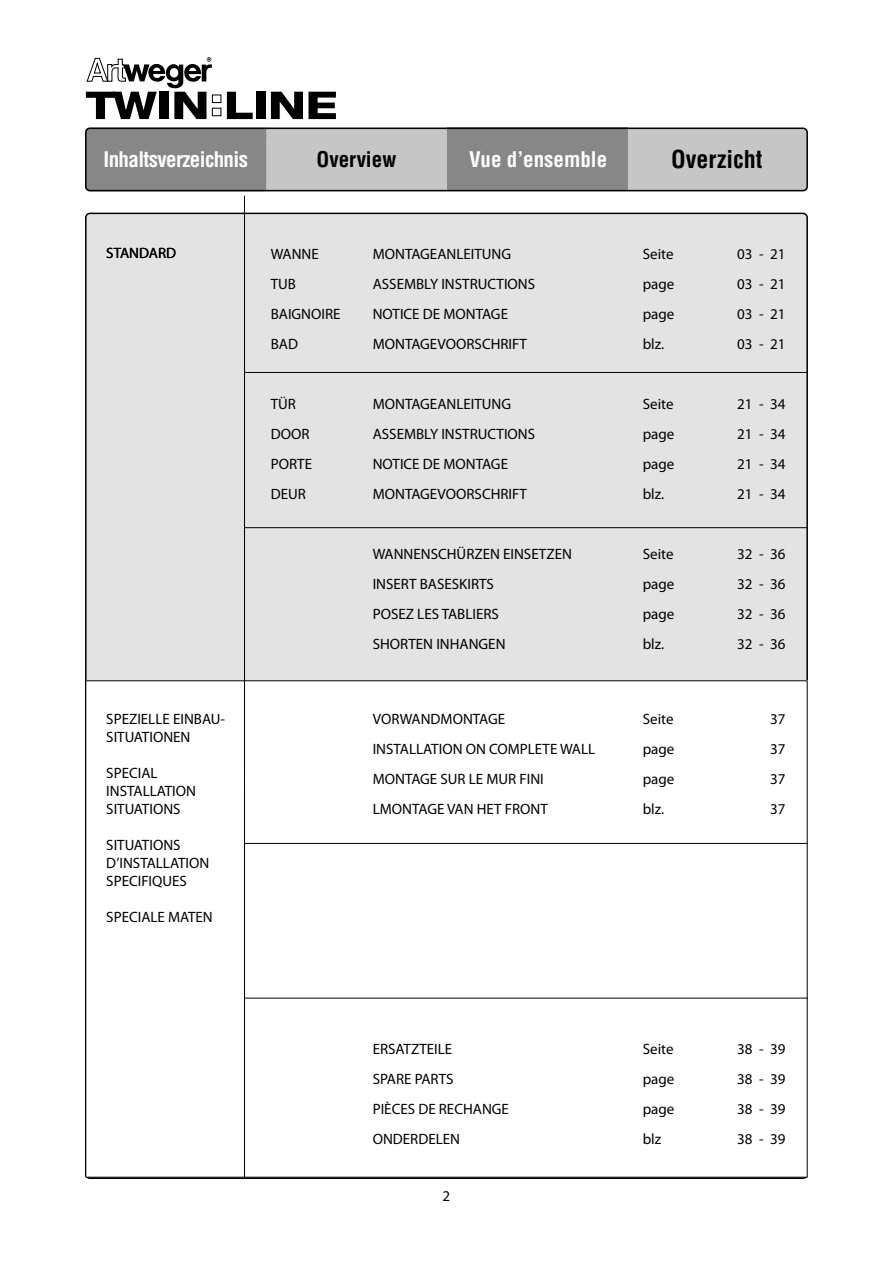
<style>
.page{position:relative;width:893px;height:1263px;background:#fff}
.page>*{position:absolute;margin:0;border:0;box-sizing:border-box;transform-origin:0 0}
.t1{font:700 condensed 24px "Helvetica LT Std";color:#000}
.t2{font:700 condensed 21px "Helvetica LT Std";letter-spacing:-.03em;color:#fff}
.t3{font:700 condensed 21px "Helvetica LT Std";color:#fff}
.t4{font:700 condensed 21px "Helvetica LT Std";color:#000}
.t5{font:700 condensed 18px "Helvetica LT Std";color:#fff}
.t6{font:15px/18px "Myriad Pro";color:#000}
</style>
<div class="page">
<div style="left:256px;top:92px;width:9px;height:27px;background:#000"></div>
<svg style="left:271px;top:92px;width:65px;height:27px"></svg>
<svg style="left:86px;top:57px;width:167px;height:62px"></svg>
<div style="left:86px;top:213px;width:721px;height:964px;background:#e3e3e3;border-radius:4px"></div>
<svg style="left:85px;top:128px;width:723px;height:63px;background:#b0b0b0"></svg>
<div style="left:447px;top:128px;width:180px;height:63px;background:#878787"></div>
<div style="left:85px;top:128px;width:723px;height:63px;border:2px solid #000;border-radius:4px"></div>
<div style="left:86px;top:681px;width:721px;height:496px;background:#fff"></div>
<hr style="left:244px;top:843px;width:564px;height:1px;background:#000">
<hr style="left:244px;top:196px;width:1px;height:578px;background:#000">
<hr style="left:244px;top:998px;width:564px;height:1px;background:#000">
<hr style="left:244px;top:527px;width:564px;height:1px;background:#000">
<hr style="left:244px;top:372px;width:564px;height:1px;background:#000">
<hr style="left:244px;top:215px;width:1px;height:963px;background:#000">
<h2 class="t2" style="left:104px;top:146px;width:146px">Inhaltsverzeichnis</h2>
<h2 class="t4" style="left:317px;top:146px;width:81px">Overview</h2>
<h2 class="t3" style="left:469px;top:146px;width:139px">Vue d’ensemble</h2>
<h1 class="t1" style="left:671px;top:144px;width:93px">Overzicht</h1>
<p class="t5" style="left:91px;top:147px;width:134px">Inhaltsverzeichnis</p>
<p class="t6" style="left:106px;top:244px;width:71px">STANDARD</p>
<p class="t6" style="left:271px;top:245px;width:50px">WANNE</p>
<p class="t6" style="left:373px;top:245px;width:140px">MONTAGEANLEITUNG</p>
<p class="t6" style="left:643px;top:245px;width:32px">Seite</p>
<p class="t6" style="left:737px;top:245px;width:50px">03 - 21</p>
<p class="t6" style="left:271px;top:275px;width:27px">TUB</p>
<p class="t6" style="left:373px;top:275px;width:164px">ASSEMBLY INSTRUCTIONS</p>
<p class="t6" style="left:643px;top:275px;width:33px">page</p>
<p class="t6" style="left:737px;top:275px;width:50px">03 - 21</p>
<p class="t6" style="left:271px;top:305px;width:71px">BAIGNOIRE</p>
<p class="t6" style="left:373px;top:305px;width:137px">NOTICE DE MONTAGE</p>
<p class="t6" style="left:643px;top:305px;width:33px">page</p>
<p class="t6" style="left:737px;top:305px;width:50px">03 - 21</p>
<p class="t6" style="left:271px;top:335px;width:29px">BAD</p>
<p class="t6" style="left:373px;top:335px;width:156px">MONTAGEVOORSCHRIFT</p>
<p class="t6" style="left:643px;top:335px;width:23px">blz.</p>
<p class="t6" style="left:737px;top:335px;width:50px">03 - 21</p>
<p class="t6" style="left:271px;top:395px;width:27px">TÜR</p>
<p class="t6" style="left:373px;top:395px;width:140px">MONTAGEANLEITUNG</p>
<p class="t6" style="left:643px;top:395px;width:32px">Seite</p>
<p class="t6" style="left:737px;top:395px;width:50px">21 - 34</p>
<p class="t6" style="left:271px;top:425px;width:40px">DOOR</p>
<p class="t6" style="left:373px;top:425px;width:164px">ASSEMBLY INSTRUCTIONS</p>
<p class="t6" style="left:643px;top:425px;width:33px">page</p>
<p class="t6" style="left:737px;top:425px;width:50px">21 - 34</p>
<p class="t6" style="left:271px;top:455px;width:43px">PORTE</p>
<p class="t6" style="left:373px;top:455px;width:137px">NOTICE DE MONTAGE</p>
<p class="t6" style="left:643px;top:455px;width:33px">page</p>
<p class="t6" style="left:737px;top:455px;width:50px">21 - 34</p>
<p class="t6" style="left:271px;top:485px;width:37px">DEUR</p>
<p class="t6" style="left:373px;top:485px;width:156px">MONTAGEVOORSCHRIFT</p>
<p class="t6" style="left:643px;top:485px;width:23px">blz.</p>
<p class="t6" style="left:737px;top:485px;width:50px">21 - 34</p>
<p class="t6" style="left:106px;top:710px;width:120px">SPEZIELLE EINBAU-<br>SITUATIONEN</p>
<p class="t6" style="left:106px;top:764px;width:53px">SPECIAL</p>
<p class="t6" style="left:106px;top:782px;width:91px">INSTALLATION</p>
<p class="t6" style="left:106px;top:800px;width:76px">SITUATIONS</p>
<p class="t6" style="left:106px;top:836px;width:105px">SITUATIONS<br>D’INSTALLATION<br>SPECIFIQUES</p>
<p class="t6" style="left:106px;top:908px;width:108px">SPECIALE MATEN</p>
<p class="t6" style="left:373px;top:545px;width:201px">WANNENSCHÜRZEN EINSETZEN</p>
<p class="t6" style="left:643px;top:545px;width:32px">Seite</p>
<p class="t6" style="left:737px;top:545px;width:50px">32 - 36</p>
<p class="t6" style="left:373px;top:575px;width:123px">INSERT BASESKIRTS</p>
<p class="t6" style="left:643px;top:575px;width:33px">page</p>
<p class="t6" style="left:737px;top:575px;width:50px">32 - 36</p>
<p class="t6" style="left:373px;top:605px;width:128px">POSEZ LES TABLIERS</p>
<p class="t6" style="left:643px;top:605px;width:33px">page</p>
<p class="t6" style="left:737px;top:605px;width:50px">32 - 36</p>
<p class="t6" style="left:373px;top:635px;width:134px">SHORTEN INHANGEN</p>
<p class="t6" style="left:643px;top:635px;width:23px">blz.</p>
<p class="t6" style="left:737px;top:635px;width:50px">32 - 36</p>
<p class="t6" style="left:373px;top:710px;width:134px">VORWANDMONTAGE</p>
<p class="t6" style="left:643px;top:710px;width:32px">Seite</p>
<p class="t6" style="left:770px;top:710px;width:17px">37</p>
<p class="t6" style="left:373px;top:740px;width:224px">INSTALLATION ON COMPLETE WALL</p>
<p class="t6" style="left:643px;top:740px;width:33px">page</p>
<p class="t6" style="left:770px;top:740px;width:17px">37</p>
<p class="t6" style="left:373px;top:770px;width:173px">MONTAGE SUR LE MUR FINI</p>
<p class="t6" style="left:643px;top:770px;width:33px">page</p>
<p class="t6" style="left:770px;top:770px;width:17px">37</p>
<p class="t6" style="left:373px;top:800px;width:177px">LMONTAGE VAN HET FRONT</p>
<p class="t6" style="left:643px;top:800px;width:23px">blz.</p>
<p class="t6" style="left:770px;top:800px;width:17px">37</p>
<p class="t6" style="left:373px;top:1040px;width:81px">ERSATZTEILE</p>
<p class="t6" style="left:643px;top:1040px;width:32px">Seite</p>
<p class="t6" style="left:737px;top:1040px;width:50px">38 - 39</p>
<p class="t6" style="left:373px;top:1070px;width:82px">SPARE PARTS</p>
<p class="t6" style="left:643px;top:1070px;width:33px">page</p>
<p class="t6" style="left:737px;top:1070px;width:50px">38 - 39</p>
<p class="t6" style="left:373px;top:1100px;width:138px">PIÈCES DE RECHANGE</p>
<p class="t6" style="left:643px;top:1100px;width:33px">page</p>
<p class="t6" style="left:737px;top:1100px;width:50px">38 - 39</p>
<p class="t6" style="left:373px;top:1130px;width:89px">ONDERDELEN</p>
<p class="t6" style="left:643px;top:1130px;width:20px">blz</p>
<p class="t6" style="left:737px;top:1130px;width:50px">38 - 39</p>
<p class="t6" style="left:443px;top:1187px;width:9px">2</p>
</div>
